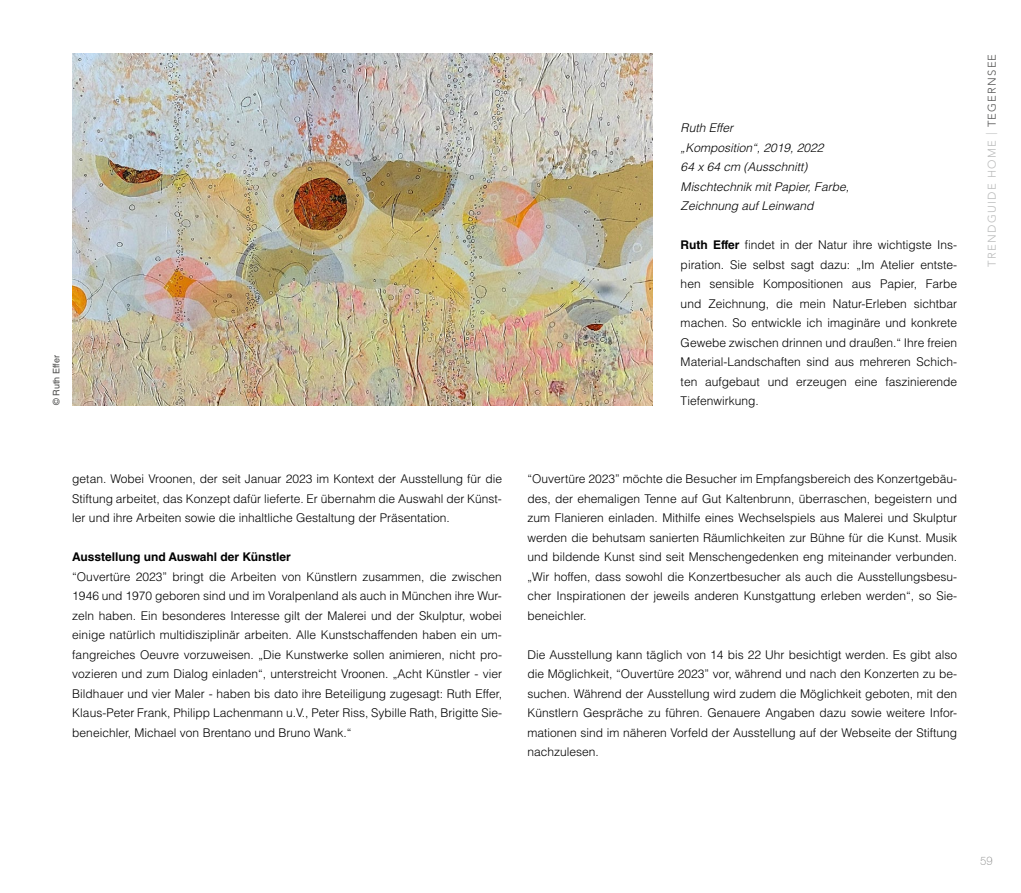
<style>
.page{position:relative;width:1021px;height:893px;background:#fff}
.page>*{position:absolute;margin:0;border:0;box-sizing:border-box;transform-origin:0 0}
.t1{font:300 12px/19.5px "Helvetica LT Std";color:#000;text-align:justify}
.t2{font:italic 300 12px/19.5px "Helvetica LT Std";color:#000}
.t3{font:700 12px "Helvetica LT Std";color:#000}
.t4{font:100 12px "Swiss 721 BT";color:#7a7b7a}
.t5{font:300 11.25px "Avenir";letter-spacing:.115em;color:#bbbcbc}
.t6{font:9px "Helvetica LT Std";letter-spacing:.01em;color:#484847}
.s1{font-weight:700}
.s2{color:#565655}
</style>
<div class="page">
<img style="left:72px;top:54px;width:581px;height:351px">
<p class="t6" style="left:51px;top:405px;width:51px;rotate:-90deg">© Ruth Effer</p>
<p class="t2" style="left:680px;top:118px;width:170px">Ruth Effer<br>„Komposition“, 2019, 2022<br>64 x 64 cm (Ausschnitt)<br>Mischtechnik mit Papier, Farbe,<br>Zeichnung auf Leinwand</p>
<p class="t1" style="left:680px;top:235px;width:278px"><span class="s1">Ruth Effer</span> findet in der Natur ihre wichtigste Ins&shy;piration. Sie selbst sagt dazu: „Im Atelier entste&shy;hen sensible Kompositionen aus Papier, Farbe und Zeichnung, die mein Natur-Erleben sichtbar machen. So entwickle ich imaginäre und konkrete Gewebe zwischen drinnen und draußen.“ Ihre freien Material-Landschaften sind aus mehreren Schich&shy;ten aufgebaut und erzeugen eine faszinierende</p>
<p class="t1" style="left:680px;top:391px;width:80px">Tiefenwirkung.</p>
<p class="t1" style="left:72px;top:469px;width:431px">getan. Wobei Vroonen, der seit Januar 2023 im Kontext der Ausstellung für die Stiftung arbeitet, das Konzept dafür lieferte. Er übernahm die Auswahl der Künst&shy;ler und ihre Arbeiten sowie die inhaltliche Gestaltung der Präsentation.</p>
<p class="t3" style="left:72px;top:549px;width:220px">Ausstellung und Auswahl der Künstler</p>
<p class="t1" style="left:72px;top:566px;width:431px">“Ouvertüre 2023” bringt die Arbeiten von Künstlern zusammen, die zwischen 1946 und 1970 geboren sind und im Voralpenland als auch in München ihre Wur&shy;zeln haben. Ein besonderes Interesse gilt der Malerei und der Skulptur, wobei einige natürlich multidisziplinär arbeiten. Alle Kunstschaffenden haben ein um&shy;fangreiches Oeuvre vorzuweisen. „Die Kunstwerke sollen animieren, nicht pro&shy;vozieren und zum Dialog einladen“, unterstreicht Vroonen. „Acht Künstler - vier Bildhauer und vier Maler - haben bis dato ihre Beteiligung zugesagt: Ruth Effer, Klaus-Peter Frank, Philipp Lachenmann u.V., Peter Riss, Sybille Rath, Brigitte Sie&shy;beneichler, Michael von Brentano und Bruno Wank.“</p>
<p class="t1" style="left:527px;top:469px;width:431px">“Ouvertüre 2023” möchte die Besucher im Empfangsbereich des Konzertgebäu&shy;des, der ehemaligen Tenne auf Gut Kaltenbrunn, überraschen, begeistern und zum Flanieren einladen. Mithilfe eines Wechselspiels aus Malerei und Skulptur werden die behutsam sanierten Räumlichkeiten zur Bühne für die Kunst. Musik und bildende Kunst sind seit Menschengedenken eng miteinander verbunden. „Wir hoffen, dass sowohl die Konzertbesucher als auch die Ausstellungsbesu&shy;cher Inspirationen der jeweils anderen Kunstgattung erleben werden“, so Sie&shy;beneichler.</p>
<p class="t1" style="left:527px;top:644px;width:431px">Die Ausstellung kann täglich von 14 bis 22 Uhr besichtigt werden. Es gibt also die Möglichkeit, “Ouvertüre 2023” vor, während und nach den Konzerten zu be&shy;suchen. Während der Ausstellung wird zudem die Möglichkeit geboten, mit den Künstlern Gespräche zu führen. Genauere Angaben dazu sowie weitere Infor&shy;mationen sind im näheren Vorfeld der Ausstellung auf der Webseite der Stiftung nachzulesen.</p>
<p class="t5" style="left:985px;top:267px;width:214px;rotate:-90deg">TRENDGUIDE HOME | <span class="s2">TEGERNSEE</span></p>
<p class="t4" style="left:980px;top:853px;width:14px">59</p>
</div>
